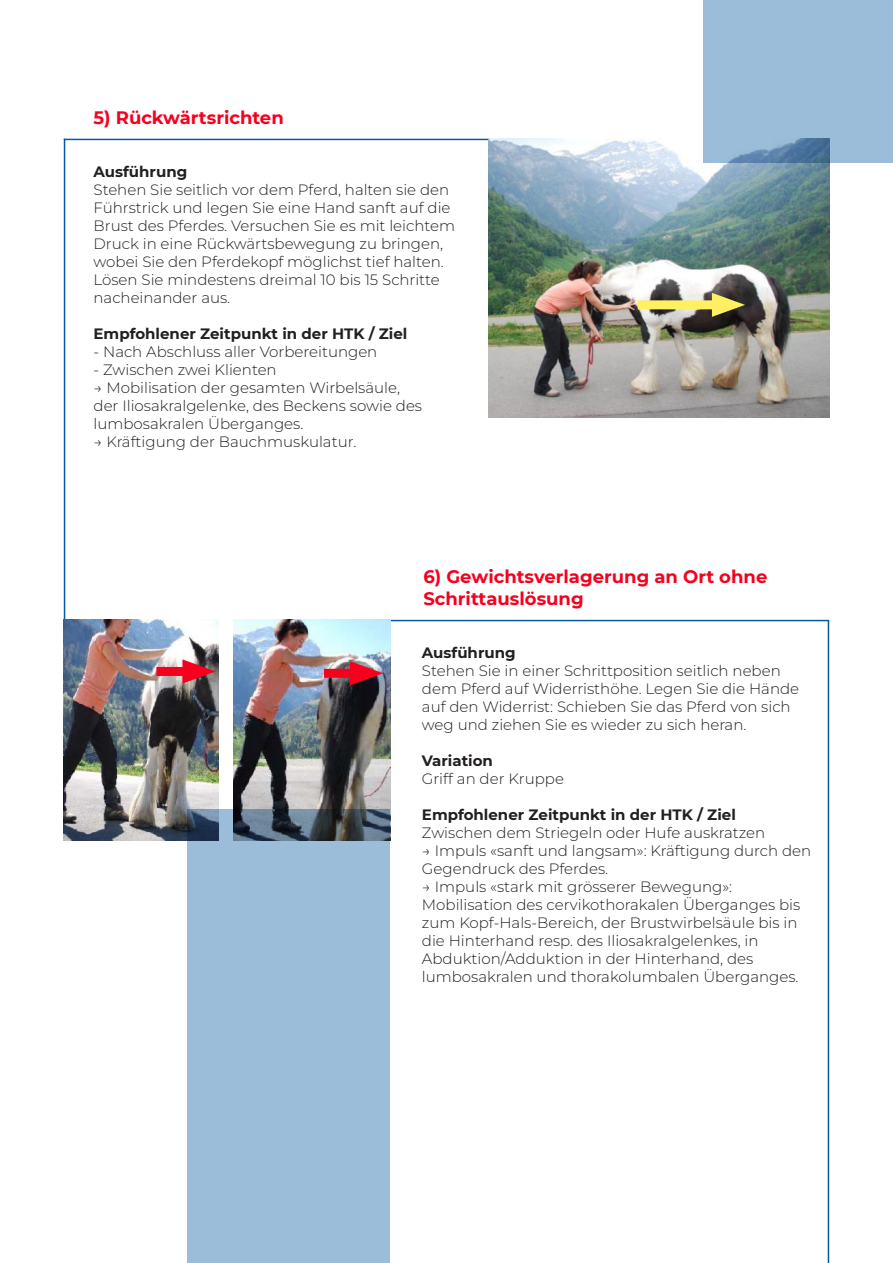
<style>
.page{position:relative;width:893px;height:1263px;background:#fff}
.page>*{position:absolute;margin:0;border:0;box-sizing:border-box;transform-origin:0 0}
.t1{font:700 18px/21.6px "Montserrat";color:#f6001e}
.t2{font:300 15px/18px "Montserrat";color:#231f20}
.t3{font:700 15px "Montserrat";color:#231f20}
</style>
<div class="page">
<hr style="left:64px;top:139px;width:1px;height:597px;background:#0359a4">
<hr style="left:828px;top:620px;width:1px;height:643px;background:#0359a4">
<hr style="left:64px;top:139px;width:449px;height:1px;background:#0359a4">
<hr style="left:390px;top:620px;width:439px;height:1px;background:#0359a4">
<img style="left:488px;top:139px;width:341px;height:278px">
<img style="left:64px;top:620px;width:155px;height:220px">
<img style="left:234px;top:620px;width:156px;height:189px">
<div style="left:187px;top:809px;width:203px;height:454px;background:#9bbdda"></div>
<div style="left:703px;top:0;width:190px;height:163px;background:#9bbdda"></div>
<div style="left:638px;top:300px;width:88px;height:9px;background:#ffef63"></div>
<svg style="left:712px;top:293px;width:33px;height:24px"></svg>
<div style="left:156px;top:667px;width:40px;height:9px;background:#f6001e"></div>
<svg style="left:182px;top:659px;width:34px;height:24px"></svg>
<div style="left:324px;top:669px;width:40px;height:9px;background:#f6001e"></div>
<svg style="left:350px;top:661px;width:33px;height:24px"></svg>
<p class="t1" style="left:94px;top:106px;width:192px">5) Rückwärtsrichten</p>
<p class="t3" style="left:94px;top:161px;width:95px">Ausführung</p>
<p class="t2" style="left:94px;top:180px;width:363px">Stehen Sie seitlich vor dem Pferd, halten sie den Führstrick und legen Sie eine Hand sanft auf die Brust des Pferdes. Versuchen Sie es mit leichtem Druck in eine Rückwärtsbewegung zu bringen, wobei Sie den Pferdekopf möglichst tief halten.<br>Lösen Sie mindestens dreimal 10 bis 15 Schritte nacheinander aus.</p>
<p class="t3" style="left:94px;top:323px;width:315px">Empfohlener Zeitpunkt in der HTK / Ziel</p>
<p class="t2" style="left:94px;top:342px;width:285px">- Nach Abschluss aller Vorbereitungen</p>
<p class="t2" style="left:94px;top:360px;width:185px">- Zwischen zwei Klienten</p>
<p class="t2" style="left:94px;top:378px;width:330px">→ Mobilisation der gesamten Wirbelsäule, der Iliosakralgelenke, des Beckens sowie des lumbosakralen Überganges.</p>
<p class="t2" style="left:94px;top:432px;width:264px">→ Kräftigung der Bauchmuskulatur.</p>
<p class="t1" style="left:423px;top:565px;width:345px">6) Gewichtsverlagerung an Ort ohne<br>Schrittauslösung</p>
<p class="t3" style="left:422px;top:642px;width:95px">Ausführung</p>
<p class="t2" style="left:422px;top:661px;width:379px">Stehen Sie in einer Schrittposition seitlich neben dem Pferd auf Widerristhöhe. Legen Sie die Hände auf den Widerrist: Schieben Sie das Pferd von sich weg und ziehen Sie es wieder zu sich heran.</p>
<p class="t3" style="left:422px;top:750px;width:73px">Variation</p>
<p class="t2" style="left:422px;top:769px;width:144px">Griff an der Kruppe</p>
<p class="t3" style="left:422px;top:804px;width:315px">Empfohlener Zeitpunkt in der HTK / Ziel</p>
<p class="t2" style="left:422px;top:823px;width:345px">Zwischen dem Striegeln oder Hufe auskratzen</p>
<p class="t2" style="left:422px;top:841px;width:391px">→ Impuls «sanft und langsam»: Kräftigung durch den<br>Gegendruck des Pferdes.</p>
<p class="t2" style="left:422px;top:877px;width:380px">→ Impuls «stark mit grösserer Bewegung»:<br>Mobilisation des cervikothorakalen Überganges bis zum Kopf-Hals-Bereich, der Brustwirbelsäule bis in die Hinterhand resp. des Iliosakralgelenkes, in</p>
<p class="t2" style="left:422px;top:949px;width:378px">Abduktion/Adduktion in der Hinterhand, des lumbosakralen und thorakolumbalen Überganges.</p>
</div>
